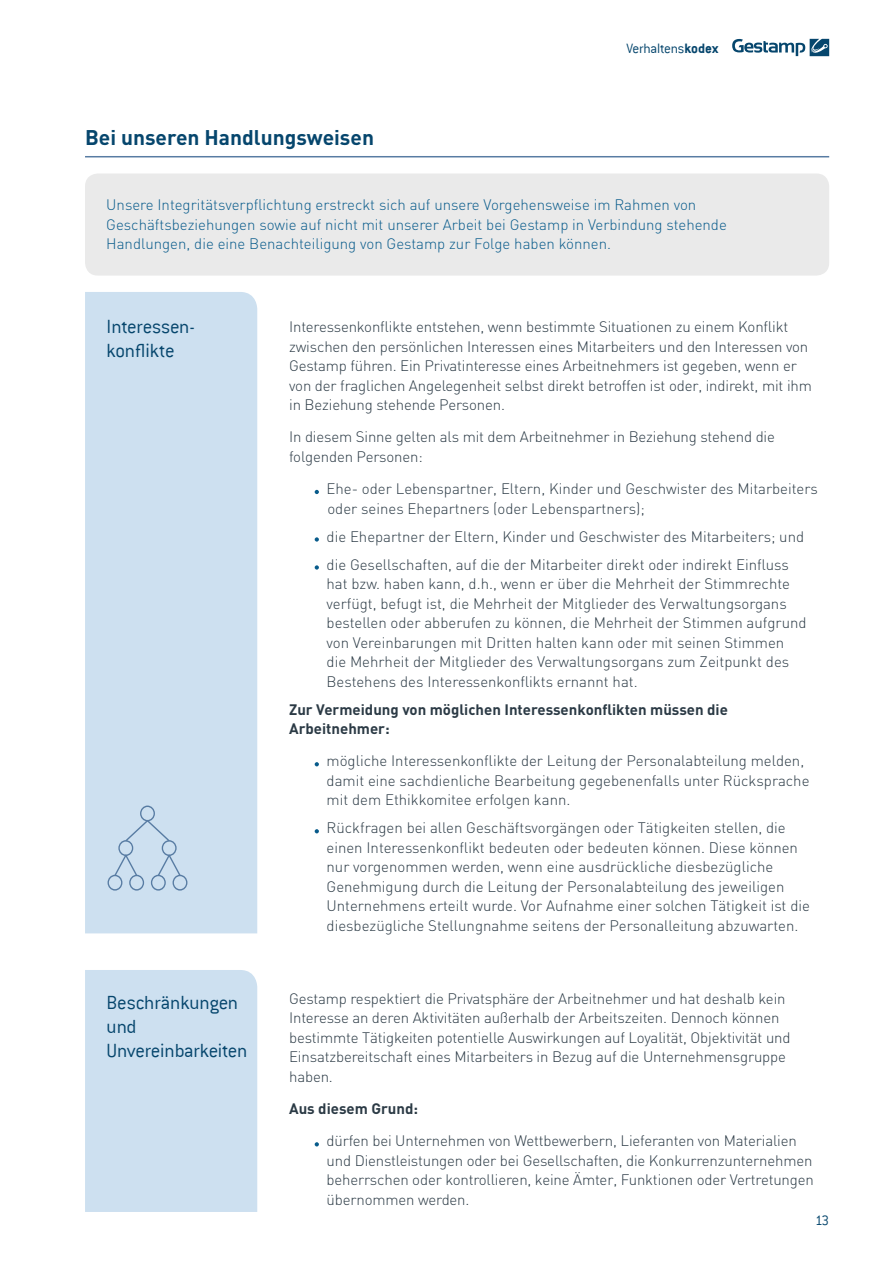
<style>
.page{position:relative;width:893px;height:1263px;background:#fff}
.page>*{position:absolute;margin:0;border:0;box-sizing:border-box;transform-origin:0 0}
.t1{font:300 21px/24px "Conduit ITC";letter-spacing:-.015em;color:#06466d}
.t2{font:700 21px "DIN";color:#06466d}
.t3{font:300 15px/19.5px "DIN";letter-spacing:-.01em;color:#2b3a45}
.t4{font:300 15px/19.5px "DIN";color:#085b8b}
.t5{font:700 15px/19.5px "DIN";color:#2b3a45}
.t6{font:300 15px "Conduit ITC";letter-spacing:-.02em;color:#06466d}
.s1{font-weight:700}
</style>
<div class="page">
<svg style="left:732px;top:39px;width:97px;height:17px"></svg>
<div style="left:85px;top:173px;width:744px;height:103px;background:#eaeaea;border-radius:13px"></div>
<div style="left:85px;top:292px;width:172px;height:641px;background:#cde0f0"></div>
<div style="left:85px;top:970px;width:172px;height:242px;background:#cde0f0"></div>
<svg style="left:315px;top:490px;width:4px;height:4px"></svg>
<svg style="left:315px;top:537px;width:4px;height:5px"></svg>
<svg style="left:315px;top:565px;width:4px;height:5px"></svg>
<svg style="left:315px;top:762px;width:4px;height:4px"></svg>
<svg style="left:315px;top:829px;width:4px;height:4px"></svg>
<svg style="left:315px;top:1142px;width:4px;height:4px"></svg>
<hr style="left:85px;top:156px;width:744px;height:1px;background:#587ca3">
<svg style="left:108px;top:805px;width:79px;height:85px;background:#c2d6e8"></svg>
<h1 class="t2" style="left:85px;top:124px;width:290px">Bei unseren Handlungsweisen</h1>
<p class="t6" style="left:626px;top:40px;width:93px">Verhaltens<span class="s1">kodex</span></p>
<p class="t4" style="left:106px;top:195px;width:622px">Unsere Integritätsverpflichtung erstreckt sich auf unsere Vorgehensweise im Rahmen von<br>Geschäftsbeziehungen sowie auf nicht mit unserer Arbeit bei Gestamp in Verbindung stehende<br>Handlungen, die eine Benachteiligung von Gestamp zur Folge haben können.</p>
<h1 class="t1" style="left:107px;top:315px;width:90px">Interessen&shy;konflikte</h1>
<h1 class="t1" style="left:107px;top:990px;width:142px">Beschränkungen und<br>Unvereinbarkeiten</h1>
<p class="t3" style="left:289px;top:317px;width:524px">Interessenkonflikte entstehen, wenn bestimmte Situationen zu einem Konflikt zwischen den persönlichen Interessen eines Mitarbeiters und den Interessen von Gestamp führen. Ein Privatinteresse eines Arbeitnehmers ist gegeben, wenn er von der fraglichen Angelegenheit selbst direkt betroffen ist oder, indirekt, mit ihm in Beziehung stehende Personen.</p>
<p class="t3" style="left:289px;top:427px;width:487px">In diesem Sinne gelten als mit dem Arbeitnehmer in Beziehung stehend die folgenden Personen:</p>
<p class="t3" style="left:327px;top:479px;width:493px">Ehe- oder Lebenspartner, Eltern, Kinder und Geschwister des Mitarbeiters oder seines Ehepartners (oder Lebenspartners);</p>
<p class="t3" style="left:327px;top:522px;width:479px;line-height:28px">die Ehepartner der Eltern, Kinder und Geschwister des Mitarbeiters; und die Gesellschaften, auf die der Mitarbeiter direkt oder indirekt Einfluss</p>
<p class="t3" style="left:327px;top:574px;width:481px">hat bzw. haben kann, d.h., wenn er über die Mehrheit der Stimmrechte verfügt, befugt ist, die Mehrheit der Mitglieder des Verwaltungsorgans bestellen oder abberufen zu können, die Mehrheit der Stimmen aufgrund von Vereinbarungen mit Dritten halten kann oder mit seinen Stimmen die Mehrheit der Mitglieder des Verwaltungsorgans zum Zeitpunkt des Bestehens des Interessenkonflikts ernannt hat.</p>
<p class="t5" style="left:289px;top:699px;width:440px">Zur Vermeidung von möglichen Interessenkonflikten müssen die<br>Arbeitnehmer:</p>
<p class="t3" style="left:327px;top:751px;width:484px">mögliche Interessenkonflikte der Leitung der Personalabteilung melden, damit eine sachdienliche Bearbeitung gegebenenfalls unter Rücksprache mit dem Ethikkomitee erfolgen kann.</p>
<p class="t3" style="left:327px;top:818px;width:485px">Rückfragen bei allen Geschäftsvorgängen oder Tätigkeiten stellen, die einen Interessenkonflikt bedeuten oder bedeuten können. Diese können nur vorgenommen werden, wenn eine ausdrückliche diesbezügliche Genehmigung durch die Leitung der Personalabteilung des jeweiligen Unternehmens erteilt wurde. Vor Aufnahme einer solchen Tätigkeit ist die diesbezügliche Stellungnahme seitens der Personalleitung abzuwarten.</p>
<p class="t3" style="left:289px;top:989px;width:503px">Gestamp respektiert die Privatsphäre der Arbeitnehmer und hat deshalb kein Interesse an deren Aktivitäten außerhalb der Arbeitszeiten. Dennoch können bestimmte Tätigkeiten potentielle Auswirkungen auf Loyalität, Objektivität und Einsatzbereitschaft eines Mitarbeiters in Bezug auf die Unternehmensgruppe haben.</p>
<p class="t5" style="left:289px;top:1098px;width:131px">Aus diesem Grund:</p>
<p class="t3" style="left:327px;top:1131px;width:489px">dürfen bei Unternehmen von Wettbewerbern, Lieferanten von Materialien und Dienstleistungen oder bei Gesellschaften, die Konkurrenzunternehmen beherrschen oder kontrollieren, keine Ämter, Funktionen oder Vertretungen übernommen werden.</p>
<p class="t6" style="left:815px;top:1212px;width:15px">13</p>
</div>
